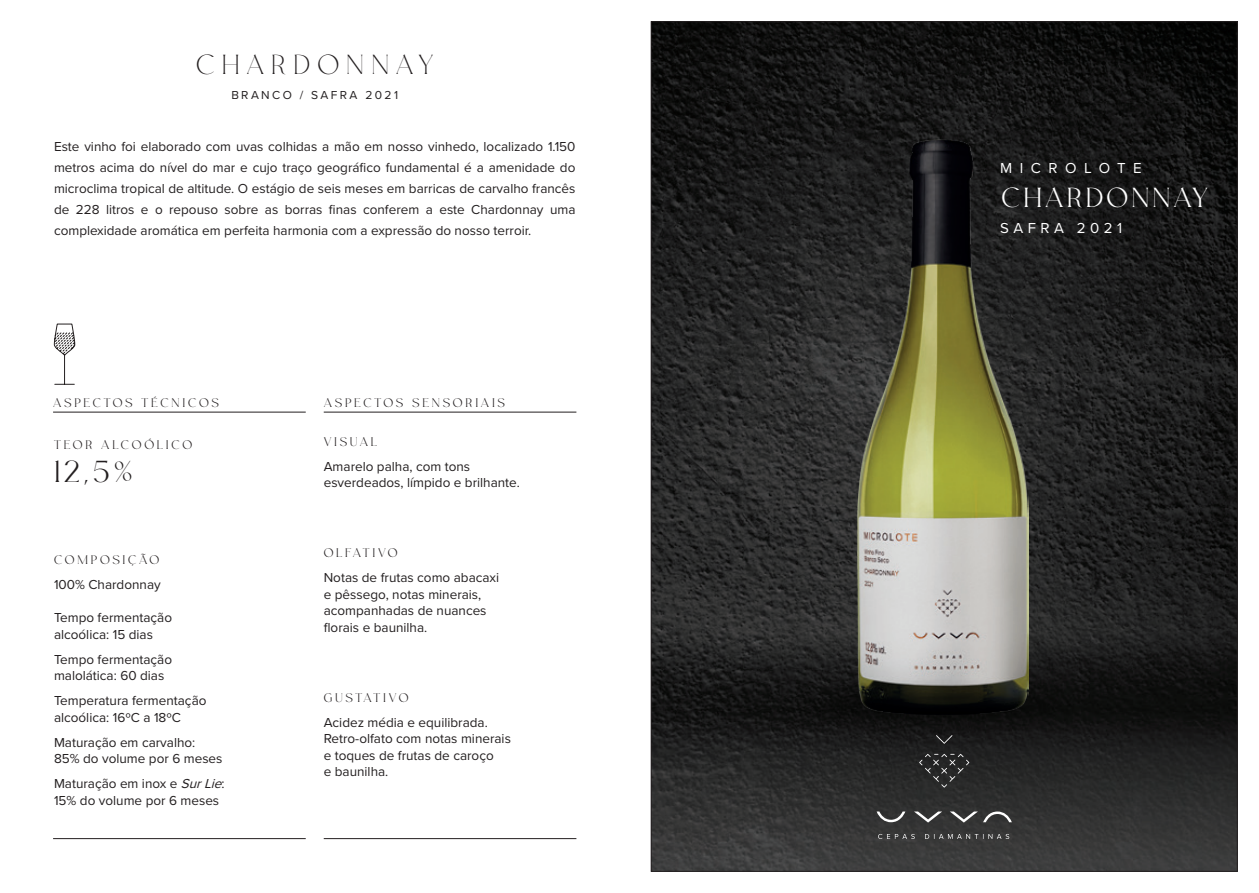
<style>
.page{position:relative;width:1259px;height:893px;background:#fff}
.page>*{position:absolute;margin:0;border:0;box-sizing:border-box;transform-origin:0 0}
.Título_Apoio{font:33px "Moneta";color:#231f20}
.Título_Apoio-2{font:30px "Moneta";letter-spacing:.1em;color:#fff}
.t1{font:300 30px "Moneta";letter-spacing:.2em;color:#231f20}
.Título_Apoio-3{font:15px "Proxima Nova";letter-spacing:.5em;color:#fff}
.Título_Apoio-4{font:15px "Proxima Nova";letter-spacing:.3em;color:#fff}
.Título_Apoio-5{font:13.5px/16.5px "Proxima Nova";color:#231f20}
.TEXTO_UVVA{font:13.5px/21px "Proxima Nova";color:#231f20;text-align:justify}
.Título_Apoio-6{font:13.5px "Moneta";letter-spacing:.2em;color:#231f20}
.Título_Apoio-7{font:12px "Proxima Nova";letter-spacing:.2em;color:#231f20}
.s1{font-style:italic}
</style>
<div class="page">
<img style="left:653px;top:23px;width:582px;height:847px">
<img style="left:857px;top:140px;width:171px;height:485px">
<img style="left:775px;top:625px;width:321px;height:161px">
<svg style="left:936px;top:735px;width:16px;height:9px"></svg>
<svg style="left:919px;top:754px;width:50px;height:33px;background:#353535"></svg>
<svg style="left:878px;top:834px;width:131px;height:5px"></svg>
<svg style="left:949px;top:811px;width:63px;height:12px"></svg>
<svg style="left:876px;top:811px;width:29px;height:11px"></svg>
<svg style="left:914px;top:811px;width:28px;height:12px"></svg>
<hr style="left:53px;top:412px;width:253px;height:1px;background:#231f20">
<hr style="left:53px;top:838px;width:253px;height:1px;background:#231f20">
<hr style="left:324px;top:412px;width:252px;height:1px;background:#231f20">
<hr style="left:324px;top:838px;width:252px;height:1px;background:#231f20">
<svg style="left:54px;top:324px;width:21px;height:61px"></svg>
<p class="t1" style="left:196px;top:49px;width:239px">CHARDONNAY</p>
<p class="Título_Apoio-7" style="left:231px;top:86px;width:168px">BRANCO / SAFRA 2021</p>
<p class="TEXTO_UVVA" style="left:54px;top:135px;width:523px">Este vinho foi elaborado com uvas colhidas a mão em nosso vinhedo, localizado 1.150 metros acima do nível do mar e cujo traço geográfico fundamental é a amenidade do microclima tropical de altitude. O estágio de seis meses em barricas de carvalho francês de 228 litros e o repouso sobre as borras finas conferem a este Chardonnay uma complexidade aromática em perfeita harmonia com a expressão do nosso terroir.</p>
<p class="Título_Apoio-6" style="left:53px;top:396px;width:167px">ASPECTOS TÉCNICOS</p>
<p class="Título_Apoio-6" style="left:324px;top:396px;width:183px">ASPECTOS SENSORIAIS</p>
<p class="Título_Apoio-6" style="left:54px;top:437px;width:140px">TEOR ALCOÓLICO</p>
<p class="Título_Apoio" style="left:54px;top:454px;width:81px">12,5%</p>
<p class="Título_Apoio-6" style="left:54px;top:553px;width:107px">COMPOSIÇÃO</p>
<p class="Título_Apoio-5" style="left:54px;top:576px;width:108px">100% Chardonnay</p>
<p class="Título_Apoio-5" style="left:54px;top:609px;width:120px">Tempo fermentação alcoólica: 15 dias</p>
<p class="Título_Apoio-5" style="left:54px;top:650px;width:120px">Tempo fermentação malolática: 60 dias</p>
<p class="Título_Apoio-5" style="left:54px;top:692px;width:154px">Temperatura fermentação alcoólica: 16ºC a 18ºC</p>
<p class="Título_Apoio-5" style="left:54px;top:733px;width:170px">Maturação em carvalho:<br>85% do volume por 6 meses</p>
<p class="Título_Apoio-5" style="left:54px;top:775px;width:174px">Maturação em inox e <span class="s1">SurLie</span>:<br>15% do volume por 6 meses</p>
<p class="Título_Apoio-6" style="left:324px;top:434px;width:55px">VISUAL</p>
<p class="Título_Apoio-5" style="left:324px;top:457px;width:198px">Amarelo palha, com tons esverdeados, límpido e brilhante.</p>
<p class="Título_Apoio-6" style="left:324px;top:546px;width:75px">OLFATIVO</p>
<p class="Título_Apoio-5" style="left:324px;top:569px;width:177px">Notas de frutas como abacaxi e pêssego, notas minerais, acompanhadas de nuances florais e baunilha.</p>
<p class="Título_Apoio-6" style="left:324px;top:690px;width:86px">GUSTATIVO</p>
<p class="Título_Apoio-5" style="left:324px;top:713px;width:189px">Acidez média e equilibrada.<br>Retro-olfato com notas minerais e toques de frutas de caroço<br>e baunilha.</p>
<p class="Título_Apoio-3" style="left:1000px;top:156px;width:143px">MICROLOTE</p>
<p class="Título_Apoio-2" style="left:1001px;top:181px;width:208px">CHARDONNAY</p>
<p class="Título_Apoio-4" style="left:1000px;top:217px;width:124px">SAFRA 2021</p>
</div>
